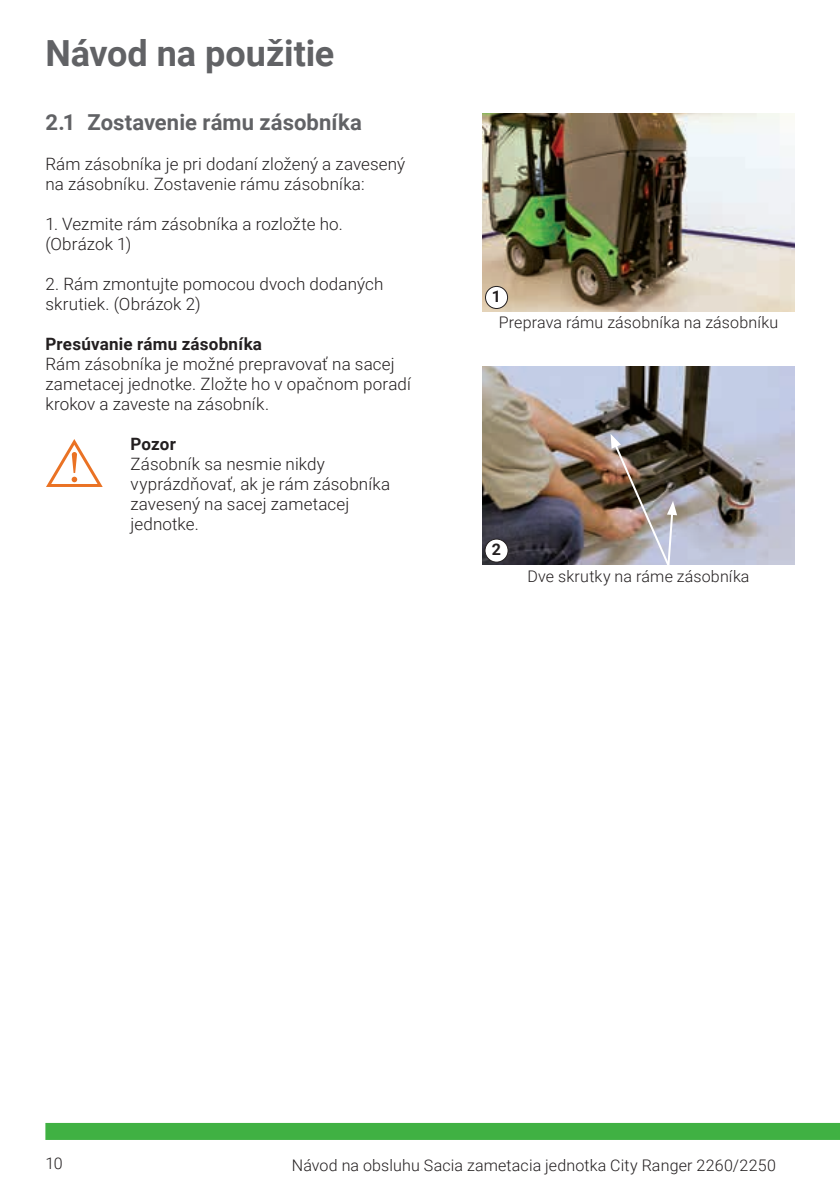
<style>
.page{position:relative;width:840px;height:1191px;background:#fff}
.page>*{position:absolute;margin:0;border:0;box-sizing:border-box;transform-origin:0 0}
.t1{font:700 36px "Roboto";color:#616265}
.t2{font:700 22px "Roboto";color:#616265}
.t3{font:300 17px/20px "Roboto";letter-spacing:.005em;color:#231f20}
.t4{font:700 17px "Roboto";letter-spacing:.01em;color:#231f20}
.t5{font:300 16px "Roboto";letter-spacing:.01em;color:#231f20}
.t6{font:700 16px "Roboto";color:#231f20}
</style>
<div class="page">
<div style="left:45px;top:1123px;width:794px;height:17px;background:#40b143"></div>
<img style="left:482px;top:113px;width:312px;height:199px">
<img style="left:482px;top:366px;width:312px;height:198px">
<img style="left:610px;top:434px;width:66px;height:131px">
<div style="left:484px;top:539px;width:24px;height:23px;background:#fff;border-radius:50%"></div>
<div style="left:484px;top:538px;width:24px;height:24px;border:1px solid #231f20;border-radius:50%"></div>
<div style="left:485px;top:286px;width:22px;height:22px;background:#fff;border-radius:50%"></div>
<div style="left:484px;top:286px;width:24px;height:23px;border:1px solid #231f20;border-radius:50%"></div>
<svg style="left:46px;top:439px;width:57px;height:48px"></svg>
<h1 class="t1" style="left:45px;top:28px;width:290px">Návod na použitie</h1>
<p class="t2" style="left:45px;top:107px;width:318px">2.1 Zostavenie rámu zásobníka</p>
<p class="t3" style="left:45px;top:153px;width:361px">Rám zásobníka je pri dodaní zložený a zavesený na zásobníku. Zostavenie rámu zásobníka:</p>
<p class="t3" style="left:45px;top:213px;width:299px">1. Vezmite rám zásobníka a rozložte ho. (Obrázok 1)</p>
<p class="t3" style="left:45px;top:273px;width:339px">2. Rám zmontujte pomocou dvoch dodaných skrutiek. (Obrázok 2)</p>
<p class="t4" style="left:45px;top:332px;width:218px">Presúvanie rámu zásobníka</p>
<p class="t3" style="left:45px;top:353px;width:367px">Rám zásobníka je možné prepravovať na sacej zametacej jednotke. Zložte ho v opačnom poradí krokov a zaveste na zásobník.</p>
<p class="t4" style="left:130px;top:432px;width:47px">Pozor</p>
<p class="t3" style="left:130px;top:453px;width:261px">Zásobník sa nesmie nikdy vyprázdňovať, ak je rám zásobníka zavesený na sacej zametacej jednotke.</p>
<p class="t6" style="left:491px;top:285px;width:11px">1</p>
<p class="t5" style="left:498px;top:311px;width:281px">Preprava rámu zásobníka na zásobníku</p>
<p class="t6" style="left:491px;top:538px;width:11px">2</p>
<p class="t5" style="left:527px;top:565px;width:223px">Dve skrutky na ráme zásobníka</p>
<p class="t5" style="left:45px;top:1152px;width:19px">10</p>
<p class="t5" style="left:292px;top:1154px;width:485px">Návod na obsluhu Sacia zametacia jednotka City Ranger 2260/2250</p>
</div>
